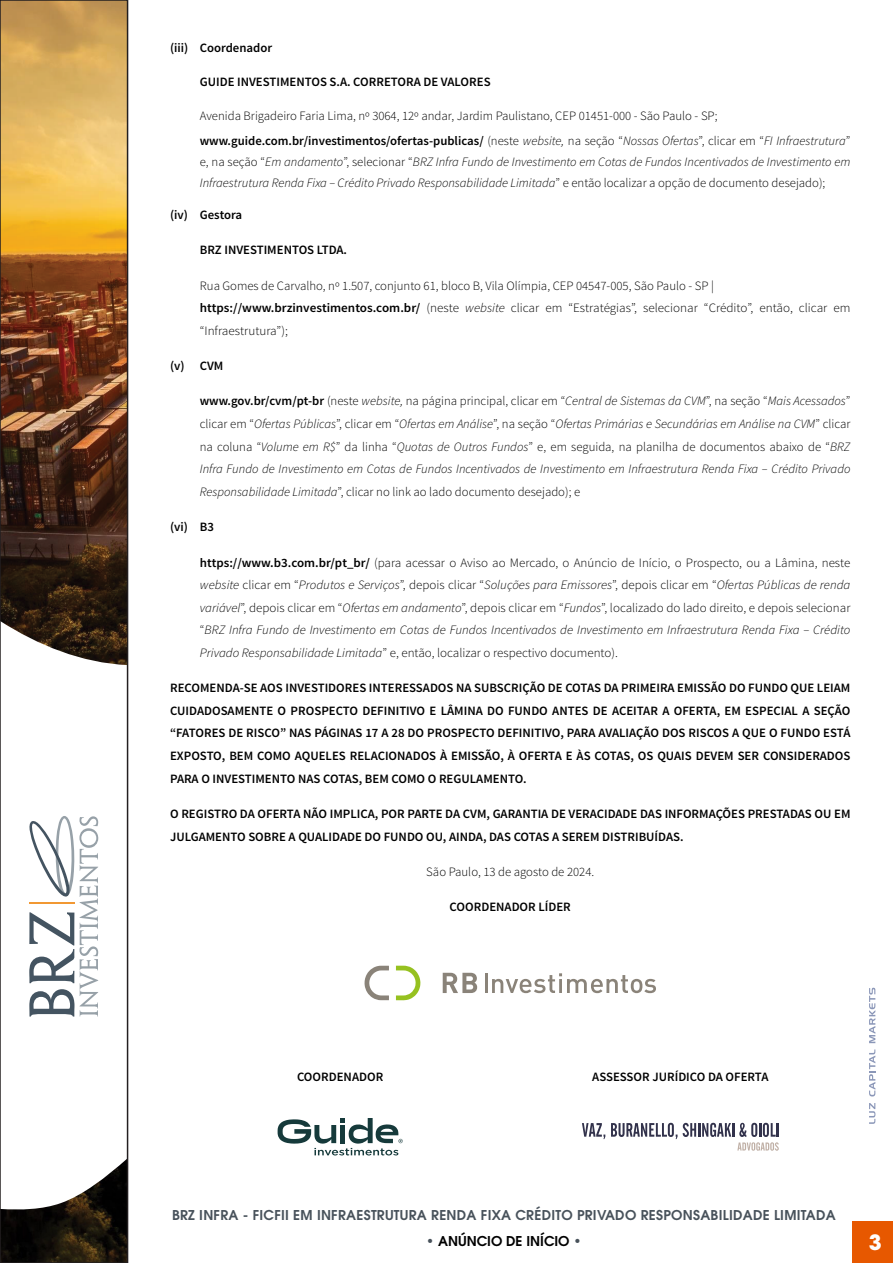
<style>
.page{position:relative;width:893px;height:1263px;background:#fff}
.page>*{position:absolute;margin:0;border:0;box-sizing:border-box;transform-origin:0 0}
.t1{font:700 21px "ITC Avant Garde Pro";color:#fff}
.t2{font:600 13.5px "ITC Avant Garde Pro";letter-spacing:.02em;color:#48525b}
.t3{font:600 13.5px "ITC Avant Garde Pro";color:#000}
.t4{font:italic 300 12.75px/22.6px "Source Sans Pro";color:#000;text-align:justify}
.t5{font:600 12.75px/22.6px "Source Sans Pro";color:#000;text-align:justify}
.t6{font:300 12.75px/22.6px "Source Sans Pro";color:#000}
.s1{font-weight:600}
.s2{font-style:italic}
.s3{font-style:normal}
.s4{font-weight:600;font-style:normal}
.s5{color:#48525b}
</style>
<div class="page">
<div style="left:852px;top:1221px;width:41px;height:42px;background:#e75800"></div>
<img style="left:3px;top:3px;width:122px;height:662px">
<img style="left:3px;top:1160px;width:122px;height:100px">
<div style="left:0;top:0;width:128px;height:1263px;border:2px solid #231f20"></div>
<svg style="left:29px;top:816px;width:69px;height:200px"></svg>
<svg style="left:869px;top:1103px;width:6px;height:21px"></svg>
<svg style="left:869px;top:1049px;width:6px;height:47px"></svg>
<svg style="left:869px;top:988px;width:6px;height:55px"></svg>
<hr style="left:485px;top:973px;width:3px;height:20px;background:#8a8379">
<svg style="left:492px;top:973px;width:164px;height:20px"></svg>
<svg style="left:443px;top:973px;width:34px;height:20px"></svg>
<svg style="left:396px;top:966px;width:24px;height:34px"></svg>
<svg style="left:365px;top:966px;width:24px;height:34px"></svg>
<svg style="left:278px;top:1118px;width:125px;height:37px"></svg>
<svg style="left:582px;top:1123px;width:23px;height:16px"></svg>
<svg style="left:611px;top:1123px;width:66px;height:16px"></svg>
<svg style="left:683px;top:1123px;width:96px;height:28px"></svg>
<p class="t5" style="left:170px;top:37px;width:104px">(iii) Coordenador</p>
<p class="t5" style="left:200px;top:71px;width:292px">GUIDE INVESTIMENTOS S.A. CORRETORA DE VALORES</p>
<p class="t6" style="left:200px;top:103px;width:652px;line-height:25.3px">Avenida Brigadeiro Faria Lima, nº 3064, 12º andar, Jardim Paulistano, CEP 01451-000 - São Paulo - SP; <span class="s1">www.guide.com.br/investimentos/ofertas-publicas/</span> (neste <span class="s2">website,</span> na seção “<span class="s2">Nossas Ofertas</span>”, clicar em “<span class="s2">FI Infraestrutura</span>”</p>
<p class="t4" style="left:200px;top:151px;width:652px;line-height:21.1px"><span class="s3">e, na seção “</span>Em andamento<span class="s3">”, selecionar “</span>BRZ Infra Fundo de Investimento em Cotas de Fundos Incentivados de Investimento em<br>Infraestrutura Renda Fixa – Crédito Privado Responsabilidade Limitada<span class="s3">” e então localizar a opção de documento desejado);</span></p>
<p class="t5" style="left:170px;top:204px;width:74px">(iv) Gestora</p>
<p class="t5" style="left:200px;top:239px;width:149px">BRZ INVESTIMENTOS LTDA.</p>
<p class="t6" style="left:200px;top:274px;width:652px">Rua Gomes de Carvalho, nº 1.507, conjunto 61, bloco B, Vila Olímpia, CEP 04547-005, São Paulo - SP | <span class="s1">https://www.brzinvestimentos.com.br/</span> (neste <span class="s2">website</span> clicar em “Estratégias”, selecionar “Crédito”, então, clicar em “Infraestrutura”);</p>
<p class="t5" style="left:170px;top:355px;width:55px">(v) CVM</p>
<p class="t4" style="left:200px;top:390px;width:652px"><span class="s4">www.gov.br/cvm/pt-br</span> <span class="s3">(neste</span> website, <span class="s3">na página principal, clicar em “</span>Central de Sistemas da CVM<span class="s3">”, na seção “</span>Mais Acessados<span class="s3">” clicar em “</span>Ofertas Públicas<span class="s3">”, clicar em “</span>Ofertas em Análise<span class="s3">”, na seção “</span>Ofertas Primárias e Secundárias em Análise na CVM<span class="s3">” clicar na coluna “</span>Volume em R$<span class="s3">” da linha “</span>Quotas de Outros Fundos<span class="s3">” e, em seguida, na planilha de documentos abaixo de “</span>BRZ Infra Fundo de Investimento em Cotas de Fundos Incentivados de Investimento em Infraestrutura Renda Fixa – Crédito Privado Responsabilidade Limitada<span class="s3">”, clicar no link ao lado documento desejado); e</span></p>
<p class="t5" style="left:170px;top:516px;width:45px">(vi) B3</p>
<p class="t4" style="left:200px;top:551px;width:652px"><span class="s4">https://www.b3.com.br/pt_br/</span> <span class="s3">(para acessar o Aviso ao Mercado, o Anúncio de Início, o Prospecto, ou a Lâmina, neste </span>website <span class="s3">clicar em “</span>Produtos e Serviços<span class="s3">”, depois clicar “</span>Soluções para Emissores<span class="s3">”, depois clicar em “</span>Ofertas Públicas de renda variável<span class="s3">”, depois clicar em “</span>Ofertas em andamento<span class="s3">”, depois clicar em “</span>Fundos<span class="s3">”, localizado do lado direito, e depois selecionar “</span>BRZ Infra Fundo de Investimento em Cotas de Fundos Incentivados de Investimento em Infraestrutura Renda Fixa – Crédito Privado Responsabilidade Limitada<span class="s3">” e, então, localizar o respectivo documento).</span></p>
<p class="t5" style="left:170px;top:677px;width:682px">RECOMENDA-SE AOS INVESTIDORES INTERESSADOS NA SUBSCRIÇÃO DE COTAS DA PRIMEIRA EMISSÃO DO FUNDO QUE LEIAM CUIDADOSAMENTE O PROSPECTO DEFINITIVO E LÂMINA DO FUNDO ANTES DE ACEITAR A OFERTA, EM ESPECIAL A SEÇÃO “FATORES DE RISCO” NAS PÁGINAS 17 A 28 DO PROSPECTO DEFINITIVO, PARA AVALIAÇÃO DOS RISCOS A QUE O FUNDO ESTÁ EXPOSTO, BEM COMO AQUELES RELACIONADOS À EMISSÃO, À OFERTA E ÀS COTAS, OS QUAIS DEVEM SER CONSIDERADOS PARA O INVESTIMENTO NAS COTAS, BEM COMO O REGULAMENTO.</p>
<p class="t5" style="left:170px;top:803px;width:682px">O REGISTRO DA OFERTA NÃO IMPLICA, POR PARTE DA CVM, GARANTIA DE VERACIDADE DAS INFORMAÇÕES PRESTADAS OU EM<br>JULGAMENTO SOBRE A QUALIDADE DO FUNDO OU, AINDA, DAS COTAS A SEREM DISTRIBUÍDAS.</p>
<p class="t6" style="left:426px;top:860px;width:169px">São Paulo, 13 de agosto de 2024.</p>
<p class="t5" style="left:450px;top:896px;width:123px">COORDENADOR LÍDER</p>
<p class="t5" style="left:297px;top:1065px;width:88px">COORDENADOR</p>
<p class="t5" style="left:592px;top:1065px;width:178px">ASSESSOR JURÍDICO DA OFERTA</p>
<p class="t2" style="left:172px;top:1206px;width:665px">BRZ INFRA - FICFII EM INFRAESTRUTURA RENDA FIXA CRÉDITO PRIVADO RESPONSABILIDADE LIMITADA</p>
<p class="t3" style="left:426px;top:1232px;width:157px"><span class="s5">•</span> ANÚNCIO DE INÍCIO <span class="s5">•</span></p>
<h1 class="t1" style="left:869px;top:1228px;width:14px">3</h1>
</div>
